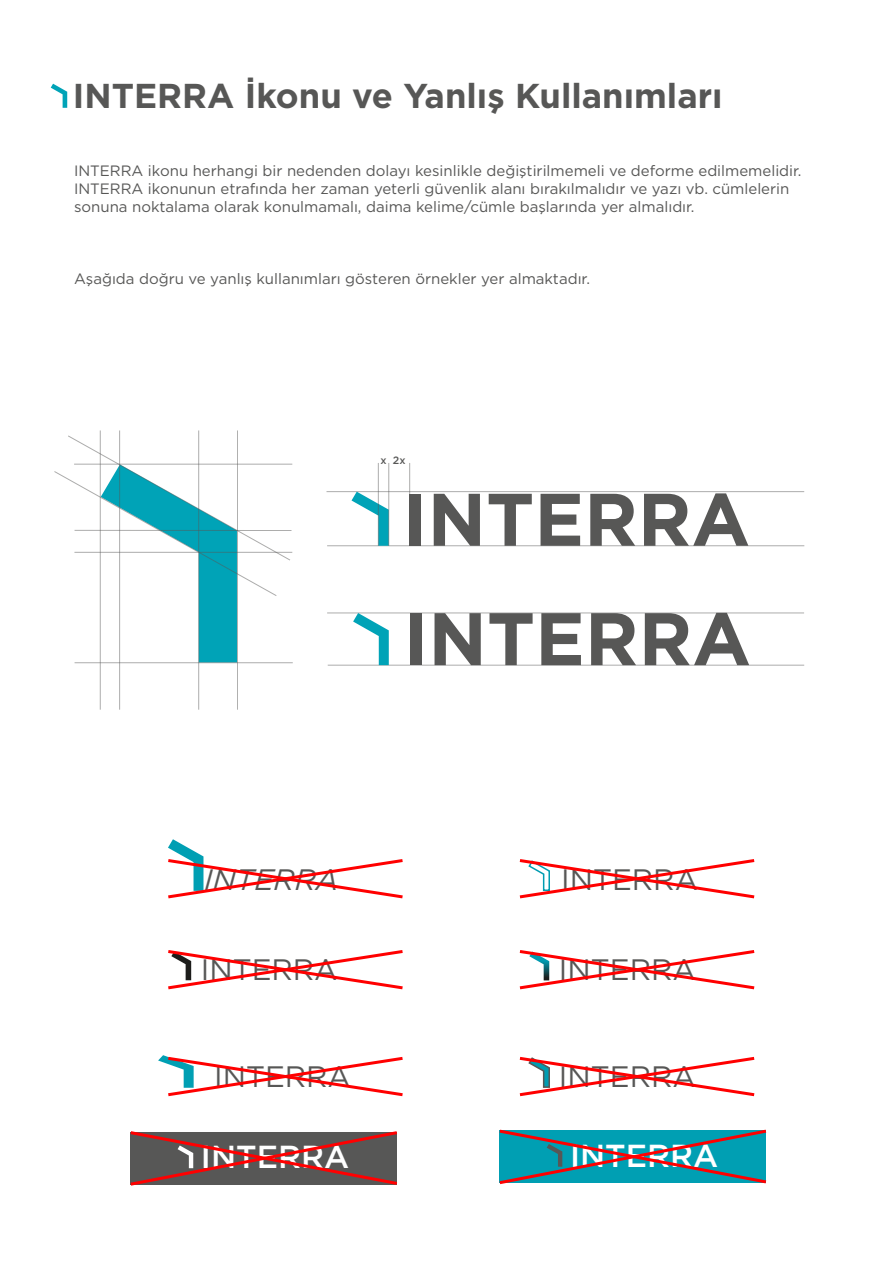
<style>
.page{position:relative;width:893px;height:1263px;background:#fff}
.page>*{position:absolute;margin:0;border:0;box-sizing:border-box;transform-origin:0 0}
.t1{font:700 74.25px/119.4px "Gotham";color:#575756}
.t2{font:700 34.5px "Gotham";color:#575756}
.t3{font:500 31.8px "Gotham";color:#fff}
.t4{font:29.55px "Gotham";color:#575756}
.t5{font:italic 29.55px "Gotham";color:#575756}
.t6{font:15px/18px "Gotham";color:#575756}
.t7{font:500 10.65px "Gotham";color:#575756}
</style>
<div class="page">
<svg style="left:168px;top:839px;width:235px;height:60px"></svg>
<svg style="left:168px;top:950px;width:235px;height:40px"></svg>
<svg style="left:158px;top:1055px;width:245px;height:42px"></svg>
<svg style="left:130px;top:1131px;width:267px;height:52px;background:#6e5150"></svg>
<svg style="left:519px;top:859px;width:236px;height:40px"></svg>
<svg style="left:519px;top:950px;width:236px;height:40px"></svg>
<svg style="left:519px;top:1056px;width:236px;height:41px"></svg>
<svg style="left:499px;top:1129px;width:268px;height:54px;background:#228ea0"></svg>
<hr style="left:237px;top:430px;width:1px;height:280px;background:#585857">
<hr style="left:198px;top:430px;width:1px;height:280px;background:#585857">
<hr style="left:100px;top:430px;width:1px;height:280px;background:#585857">
<hr style="left:119px;top:430px;width:1px;height:280px;background:#585857">
<hr style="left:74px;top:552px;width:218px;height:1px;background:#585857">
<hr style="left:75px;top:530px;width:216px;height:1px;background:#585857">
<hr style="left:74px;top:464px;width:218px;height:1px;background:#585857">
<hr style="left:75px;top:662px;width:218px;height:1px;background:#585857">
<svg style="left:54px;top:436px;width:236px;height:226px"></svg>
<hr style="left:326px;top:491px;width:478px;height:1px;background:#585857">
<hr style="left:327px;top:545px;width:477px;height:1px;background:#585857">
<svg style="left:352px;top:492px;width:36px;height:54px"></svg>
<hr style="left:327px;top:613px;width:477px;height:1px;background:#585857">
<hr style="left:328px;top:665px;width:476px;height:1px;background:#585857">
<svg style="left:353px;top:613px;width:36px;height:52px"></svg>
<hr style="left:378px;top:463px;width:1px;height:83px;background:#575756">
<hr style="left:388px;top:463px;width:1px;height:83px;background:#575756">
<hr style="left:409px;top:463px;width:1px;height:83px;background:#575756">
<svg style="left:51px;top:84px;width:16px;height:24px"></svg>
<h2 class="t2" style="left:73px;top:73px;width:651px">INTERRA İkonu ve Yanlış Kullanımları</h2>
<p class="t6" style="left:74px;top:161px;width:729px">INTERRA ikonu herhangi bir nedenden dolayı kesinlikle değiştirilmemeli ve deforme edilmemelidir.<br>INTERRA ikonunun etrafında her zaman yeterli güvenlik alanı bırakılmalıdır ve yazı vb. cümlelerin sonuna noktalama olarak konulmamalı, daima kelime/cümle başlarında yer almalıdır.</p>
<p class="t6" style="left:74px;top:269px;width:517px">Aşağıda doğru ve yanlış kullanımları gösteren örnekler yer almaktadır.</p>
<p class="t7" style="left:380px;top:454px;width:27px">x 2x</p>
<h1 class="t1" style="left:403px;top:459px;width:350px">INTERRA<br>INTERRA</h1>
<h3 class="t5" style="left:204px;top:861px;width:135px">INTERRA</h3>
<h3 class="t4" style="left:561px;top:861px;width:138px">INTERRA</h3>
<h3 class="t4" style="left:201px;top:951px;width:138px">INTERRA</h3>
<h3 class="t4" style="left:559px;top:951px;width:138px">INTERRA</h3>
<h3 class="t4" style="left:214px;top:1058px;width:138px">INTERRA</h3>
<h3 class="t4" style="left:559px;top:1058px;width:138px">INTERRA</h3>
<h3 class="t3" style="left:201px;top:1136px;width:150px">INTERRA</h3>
<h3 class="t3" style="left:570px;top:1135px;width:150px">INTERRA</h3>
</div>
